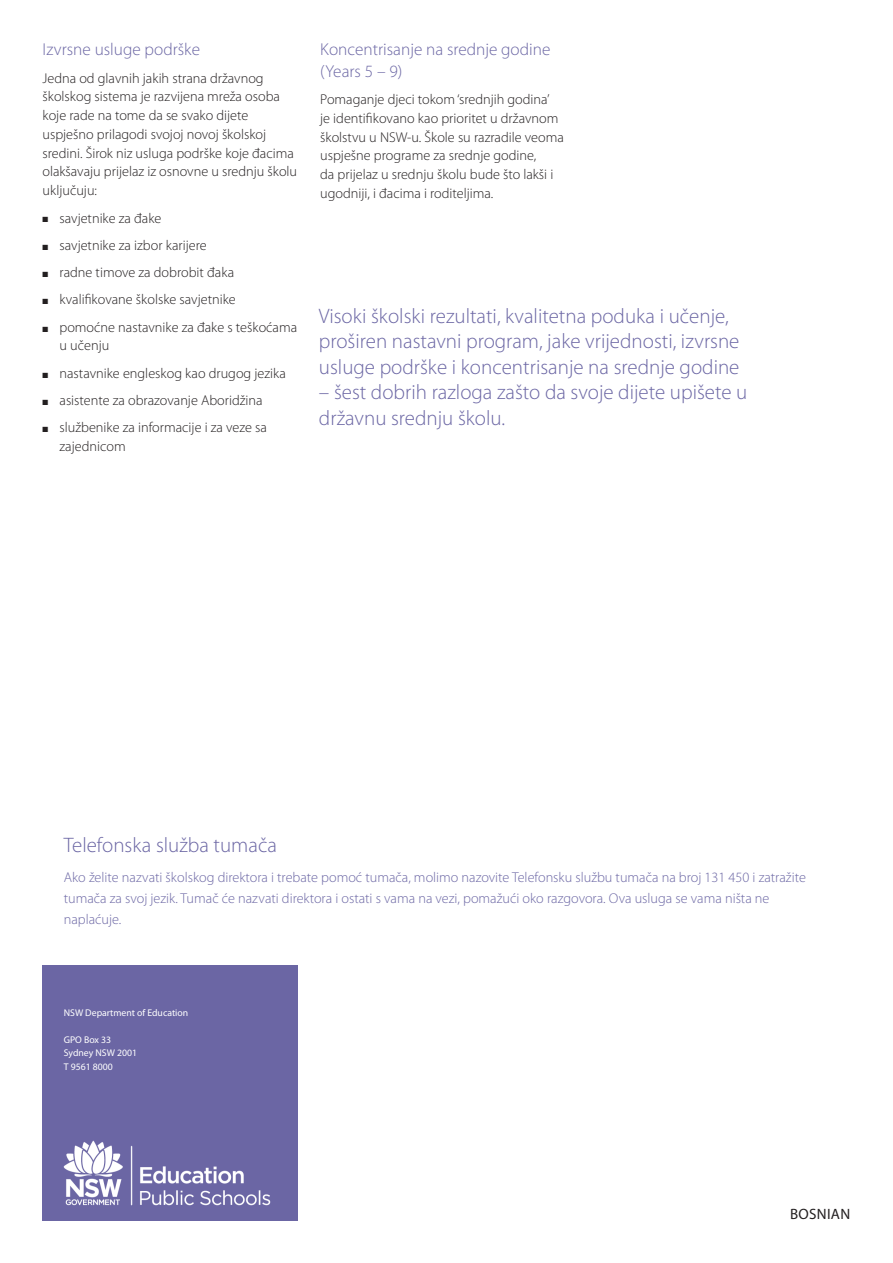
<style>
.page{position:relative;width:893px;height:1263px;background:#fff}
.page>*{position:absolute;margin:0;border:0;box-sizing:border-box;transform-origin:0 0}
.A4_stand_first{font:300 21px/25.5px "Myriad Pro";color:#6b66a4}
.A4_find_out_more{font:300 21px "Myriad Pro";color:#6b66a4}
.A4_body_head{font:300 17.25px/21.8px "Myriad Pro";color:#6b66a4}
.A4_info_sheet_no{font:15px "Myriad Pro";color:#231f20}
.A4_body_copy{font:300 14.25px/18.8px "Myriad Pro";color:#231f20}
.A4_body_bullets{font:300 14.25px/18.8px "Myriad Pro";color:#231f20}
.A4_further_info{font:300 14.25px/21px "Myriad Pro";color:#6b66a4}
.A4_address_details{font:9.75px/13.5px "Myriad Pro";color:#fff}
.t1{font:7.5px "Zapf Dingbats ITC";color:#231f20}
</style>
<div class="page">
<div style="left:43px;top:965px;width:255px;height:255px;background:#6b66a4"></div>
<img style="left:64px;top:1140px;width:207px;height:65px">
<p class="A4_body_head" style="left:43px;top:39px;width:159px">Izvrsne usluge podrške</p>
<p class="A4_body_copy" style="left:43px;top:68px;width:256px">Jedna od glavnih jakih strana državnog školskog sistema je razvijena mreža osoba koje rade na tome da se svako dijete uspješno prilagodi svojoj novoj školskoj sredini. Širok niz usluga podrške koje đacima olakšavaju prijelaz iz osnovne u srednju školu uključuju:</p>
<p class="A4_body_bullets" style="left:60px;top:208px;width:103px">savjetnike za đake</p>
<p class="A4_body_bullets" style="left:60px;top:235px;width:149px">savjetnike za izbor karijere</p>
<p class="A4_body_bullets" style="left:60px;top:263px;width:176px">radne timove za dobrobit đaka</p>
<p class="A4_body_bullets" style="left:60px;top:290px;width:178px">kvalifikovane školske savjetnike</p>
<p class="A4_body_bullets" style="left:60px;top:317px;width:239px">pomoćne nastavnike za đake s teškoćama u učenju</p>
<p class="A4_body_bullets" style="left:60px;top:363px;width:228px">nastavnike engleskog kao drugog jezika</p>
<p class="A4_body_bullets" style="left:60px;top:391px;width:205px">asistente za obrazovanje Aboridžina</p>
<p class="A4_body_bullets" style="left:60px;top:418px;width:209px">službenike za informacije i za veze sa zajednicom</p>
<p class="t1" style="left:43px;top:216px;width:7px">■</p>
<p class="t1" style="left:43px;top:244px;width:7px">■</p>
<p class="t1" style="left:43px;top:271px;width:7px">■</p>
<p class="t1" style="left:43px;top:298px;width:7px">■</p>
<p class="t1" style="left:43px;top:325px;width:7px">■</p>
<p class="t1" style="left:43px;top:371px;width:7px">■</p>
<p class="t1" style="left:43px;top:399px;width:7px">■</p>
<p class="t1" style="left:43px;top:426px;width:7px">■</p>
<p class="A4_body_head" style="left:320px;top:38px;width:232px">Koncentrisanje na srednje godine (Years 5 – 9)</p>
<p class="A4_body_copy" style="left:320px;top:90px;width:245px">Pomaganje djeci tokom ‘srednjih godina’<br>je identifikovano kao prioritet u državnom školstvu u NSW-u. Škole su razradile veoma uspješne programe za srednje godine,<br>da prijelaz u srednju školu bude što lakši i ugodniji, i đacima i roditeljima.</p>
<p class="A4_stand_first" style="left:319px;top:303px;width:422px">Visoki školski rezultati, kvalitetna poduka i učenje, proširen nastavni program, jake vrijednosti, izvrsne usluge podrške i koncentrisanje na srednje godine</p>
<p class="A4_stand_first" style="left:319px;top:379px;width:430px">– šest dobrih razloga zašto da svoje dijete upišete u državnu srednju školu.</p>
<p class="A4_find_out_more" style="left:64px;top:832px;width:215px">Telefonska služba tumača</p>
<p class="A4_further_info" style="left:64px;top:866px;width:744px">Ako želite nazvati školskog direktora i trebate pomoć tumača, molimo nazovite Telefonsku službu tumača na broj 131 450 i zatražite tumača za svoj jezik. Tumač će nazvati direktora i ostati s vama na vezi, pomažući oko razgovora. Ova usluga se vama ništa ne naplaćuje.</p>
<p class="A4_address_details" style="left:64px;top:1005px;width:126px">nsW department of education</p>
<p class="A4_address_details" style="left:64px;top:1032px;width:75px">gpo box 33 sydney nsW 2001 t 9561 8000</p>
<p class="A4_info_sheet_no" style="left:790px;top:1205px;width:10px">BOSNIAN</p>
</div>
